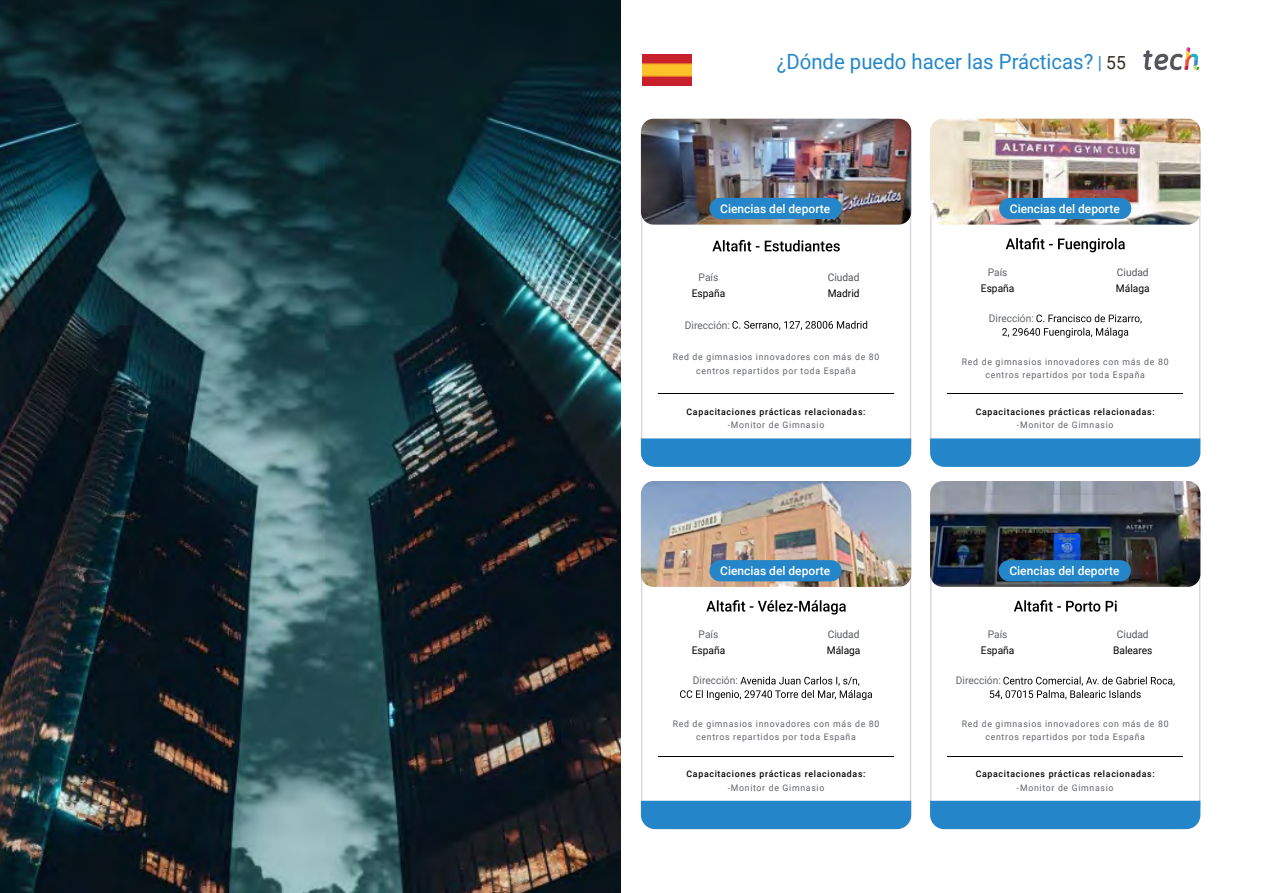
<style>
.page{position:relative;width:1263px;height:893px;background:#fff}
.page>*{position:absolute;margin:0;border:0;box-sizing:border-box;transform-origin:0 0}
.t1{font:21px "Roboto";color:#2488c9}
.t2{font:500 12px "Roboto";color:#fff}
.t3{font:10.5px "Roboto";color:#61646a}
.t4{font:10.5px "Roboto";color:#000}
.t5{font:10.5px "Roboto";color:#52555b}
.t6{font:9px/13.5px "Roboto";letter-spacing:.08em;color:#61646a;text-align:center}
.t7{font:500 9px "Roboto";letter-spacing:.08em;color:#000}
.s1{font-size:18px}
.s2{font-size:18px;color:#312e20}
</style>
<div class="page">
<svg style="left:1143px;top:47px;width:56px;height:24px"></svg>
<img style="left:0;top:0;width:621px;height:893px">
<svg style="left:640px;top:118px;width:272px;height:337px"></svg>
<img style="left:641px;top:119px;width:270px;height:106px">
<div style="left:709px;top:198px;width:133px;height:21px;background:#2486c8;border-radius:11px"></div>
<svg style="left:641px;top:438px;width:270px;height:29px;background:#2a89c9"></svg>
<hr style="left:658px;top:394px;width:236px;height:1px;background:#000">
<svg style="left:712px;top:240px;width:128px;height:11px"></svg>
<svg style="left:732px;top:321px;width:135px;height:9px"></svg>
<svg style="left:930px;top:118px;width:271px;height:338px"></svg>
<img style="left:930px;top:119px;width:270px;height:106px">
<div style="left:999px;top:198px;width:132px;height:21px;background:#2486c8;border-radius:11px"></div>
<svg style="left:930px;top:438px;width:270px;height:29px;background:#2a89c9"></svg>
<hr style="left:947px;top:394px;width:236px;height:1px;background:#000">
<svg style="left:1006px;top:238px;width:119px;height:14px"></svg>
<svg style="left:1002px;top:314px;width:139px;height:24px"></svg>
<svg style="left:640px;top:492px;width:272px;height:338px"></svg>
<img style="left:641px;top:481px;width:270px;height:106px">
<div style="left:709px;top:560px;width:133px;height:21px;background:#2486c8;border-radius:11px"></div>
<div style="left:641px;top:801px;width:270px;height:28px;background:#2486c8"></div>
<hr style="left:658px;top:756px;width:236px;height:1px;background:#000">
<svg style="left:706px;top:600px;width:140px;height:15px"></svg>
<svg style="left:680px;top:676px;width:192px;height:24px"></svg>
<svg style="left:930px;top:491px;width:271px;height:339px"></svg>
<img style="left:930px;top:481px;width:270px;height:106px">
<div style="left:999px;top:560px;width:132px;height:21px;background:#2486c8;border-radius:11px"></div>
<div style="left:930px;top:801px;width:270px;height:28px;background:#2486c8"></div>
<hr style="left:947px;top:756px;width:236px;height:1px;background:#000">
<svg style="left:1014px;top:600px;width:103px;height:12px"></svg>
<svg style="left:990px;top:676px;width:184px;height:23px"></svg>
<img style="left:642px;top:55px;width:49px;height:30px">
<h1 class="t1" style="left:777px;top:47px;width:351px">¿Dónde puedo hacer las Prácticas? <span class="s1">|</span> <span class="s2">55</span></h1>
<h2 class="t2" style="left:720px;top:200px;width:112px">Ciencias del deporte</h2>
<h2 class="t2" style="left:1010px;top:200px;width:112px">Ciencias del deporte</h2>
<p class="t3" style="left:699px;top:269px;width:21px">País</p>
<p class="t4" style="left:692px;top:286px;width:35px">España</p>
<p class="t5" style="left:828px;top:269px;width:33px">Ciudad</p>
<p class="t4" style="left:828px;top:286px;width:33px">Madrid</p>
<p class="t3" style="left:988px;top:265px;width:21px">País</p>
<p class="t4" style="left:981px;top:281px;width:35px">España</p>
<p class="t5" style="left:1117px;top:265px;width:33px">Ciudad</p>
<p class="t4" style="left:1116px;top:281px;width:35px">Málaga</p>
<p class="t3" style="left:685px;top:317px;width:46px">Dirección:</p>
<p class="t6" style="left:673px;top:350px;width:208px">Red de gimnasios innovadores con más de 80 centros repartidos por toda España</p>
<p class="t7" style="left:686px;top:405px;width:180px">Capacitaciones prácticas relacionadas:</p>
<p class="t6" style="left:728px;top:418px;width:98px">-Monitor de Gimnasio</p>
<p class="t3" style="left:989px;top:311px;width:46px">Dirección:</p>
<p class="t6" style="left:962px;top:354px;width:208px">Red de gimnasios innovadores con más de 80 centros repartidos por toda España</p>
<p class="t7" style="left:976px;top:405px;width:180px">Capacitaciones prácticas relacionadas:</p>
<p class="t6" style="left:1017px;top:418px;width:98px">-Monitor de Gimnasio</p>
<h2 class="t2" style="left:720px;top:563px;width:112px">Ciencias del deporte</h2>
<h2 class="t2" style="left:1009px;top:563px;width:112px">Ciencias del deporte</h2>
<p class="t3" style="left:699px;top:627px;width:21px">País</p>
<p class="t4" style="left:692px;top:643px;width:35px">España</p>
<p class="t5" style="left:828px;top:627px;width:33px">Ciudad</p>
<p class="t4" style="left:827px;top:643px;width:35px">Málaga</p>
<p class="t3" style="left:988px;top:627px;width:21px">País</p>
<p class="t4" style="left:981px;top:643px;width:35px">España</p>
<p class="t5" style="left:1117px;top:627px;width:33px">Ciudad</p>
<p class="t4" style="left:1113px;top:643px;width:41px">Baleares</p>
<p class="t3" style="left:693px;top:673px;width:46px">Dirección:</p>
<p class="t6" style="left:673px;top:717px;width:208px">Red de gimnasios innovadores con más de 80 centros repartidos por toda España</p>
<p class="t7" style="left:686px;top:768px;width:180px">Capacitaciones prácticas relacionadas:</p>
<p class="t6" style="left:728px;top:780px;width:98px">-Monitor de Gimnasio</p>
<p class="t3" style="left:956px;top:673px;width:46px">Dirección:</p>
<p class="t6" style="left:962px;top:717px;width:208px">Red de gimnasios innovadores con más de 80 centros repartidos por toda España</p>
<p class="t7" style="left:976px;top:768px;width:180px">Capacitaciones prácticas relacionadas:</p>
<p class="t6" style="left:1017px;top:780px;width:98px">-Monitor de Gimnasio</p>
</div>
